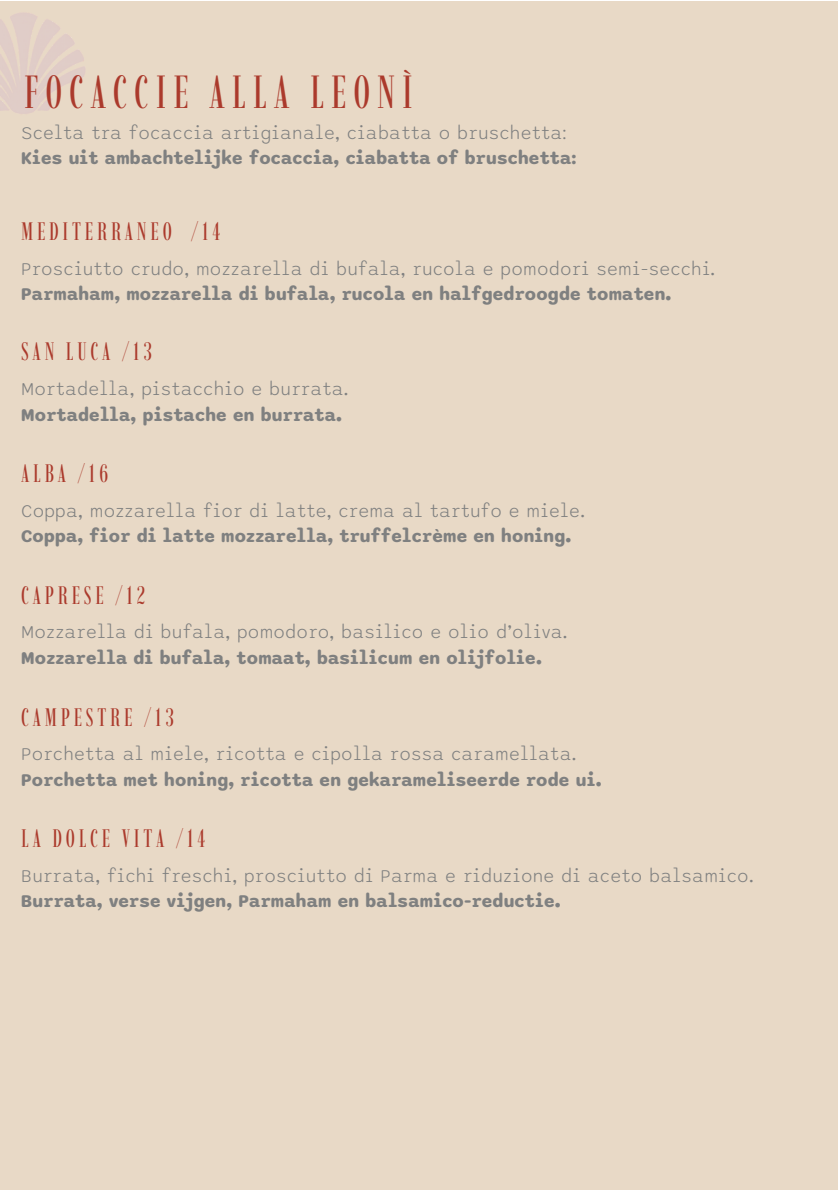
<style>
.page{position:relative;width:839px;height:1191px;background:#fff}
.page>*{position:absolute;margin:0;border:0;box-sizing:border-box;transform-origin:0 0}
.t1{font:46.4px "Imbue 72 pt";letter-spacing:.15em;color:#ab3a2c}
.t2{font:25.2px "Imbue 72 pt";letter-spacing:.15em;color:#ab3a2c}
.t3{font:300 19px "Sono";letter-spacing:.01em;color:#7f8080}
.t4{font:700 19px "Sono";letter-spacing:.01em;color:#7f8080}
</style>
<div class="page">
<div style="left:1px;top:1px;width:837px;height:1189px;background:#e8d9c6"></div>
<img style="left:0;top:1px;width:85px;height:133px">
<h1 class="t1" style="left:23px;top:64px;width:391px">FOCACCIE ALLA LEONÌ</h1>
<p class="t3" style="left:21px;top:121px;width:547px">Scelta tra focaccia artigianale, ciabatta o bruschetta:</p>
<p class="t4" style="left:21px;top:147px;width:557px">Kies uit ambachtelijke focaccia, ciabatta of bruschetta:</p>
<h2 class="t2" style="left:21px;top:216px;width:201px">MEDITERRANEO /14</h2>
<p class="t3" style="left:21px;top:258px;width:695px">Prosciutto crudo, mozzarella di bufala, rucola e pomodori semi-secchi.</p>
<p class="t4" style="left:21px;top:283px;width:651px">Parmaham, mozzarella di bufala, rucola en halfgedroogde tomaten.</p>
<h2 class="t2" style="left:21px;top:336px;width:132px">SAN LUCA /13</h2>
<p class="t3" style="left:21px;top:378px;width:328px">Mortadella, pistacchio e burrata.</p>
<p class="t4" style="left:21px;top:403px;width:322px">Mortadella, pistache en burrata.</p>
<h2 class="t2" style="left:21px;top:458px;width:89px">ALBA /16</h2>
<p class="t3" style="left:21px;top:500px;width:565px">Coppa, mozzarella fior di latte, crema al tartufo e miele.</p>
<p class="t4" style="left:21px;top:525px;width:551px">Coppa, fior di latte mozzarella, truffelcrème en honing.</p>
<h2 class="t2" style="left:21px;top:580px;width:126px">CAPRESE /12</h2>
<p class="t3" style="left:21px;top:621px;width:547px">Mozzarella di bufala, pomodoro, basilico e olio d’oliva.</p>
<p class="t4" style="left:21px;top:647px;width:522px">Mozzarella di bufala, tomaat, basilicum en olijfolie.</p>
<h2 class="t2" style="left:21px;top:702px;width:154px">CAMPESTRE /13</h2>
<p class="t3" style="left:21px;top:743px;width:556px">Porchetta al miele, ricotta e cipolla rossa caramellata.</p>
<p class="t4" style="left:21px;top:768px;width:582px">Porchetta met honing, ricotta en gekarameliseerde rode ui.</p>
<h2 class="t2" style="left:21px;top:823px;width:186px">LA DOLCE VITA /14</h2>
<p class="t3" style="left:21px;top:864px;width:733px">Burrata, fichi freschi, prosciutto di Parma e riduzione di aceto balsamico.</p>
<p class="t4" style="left:21px;top:890px;width:541px">Burrata, verse vijgen, Parmaham en balsamico-reductie.</p>
</div>
